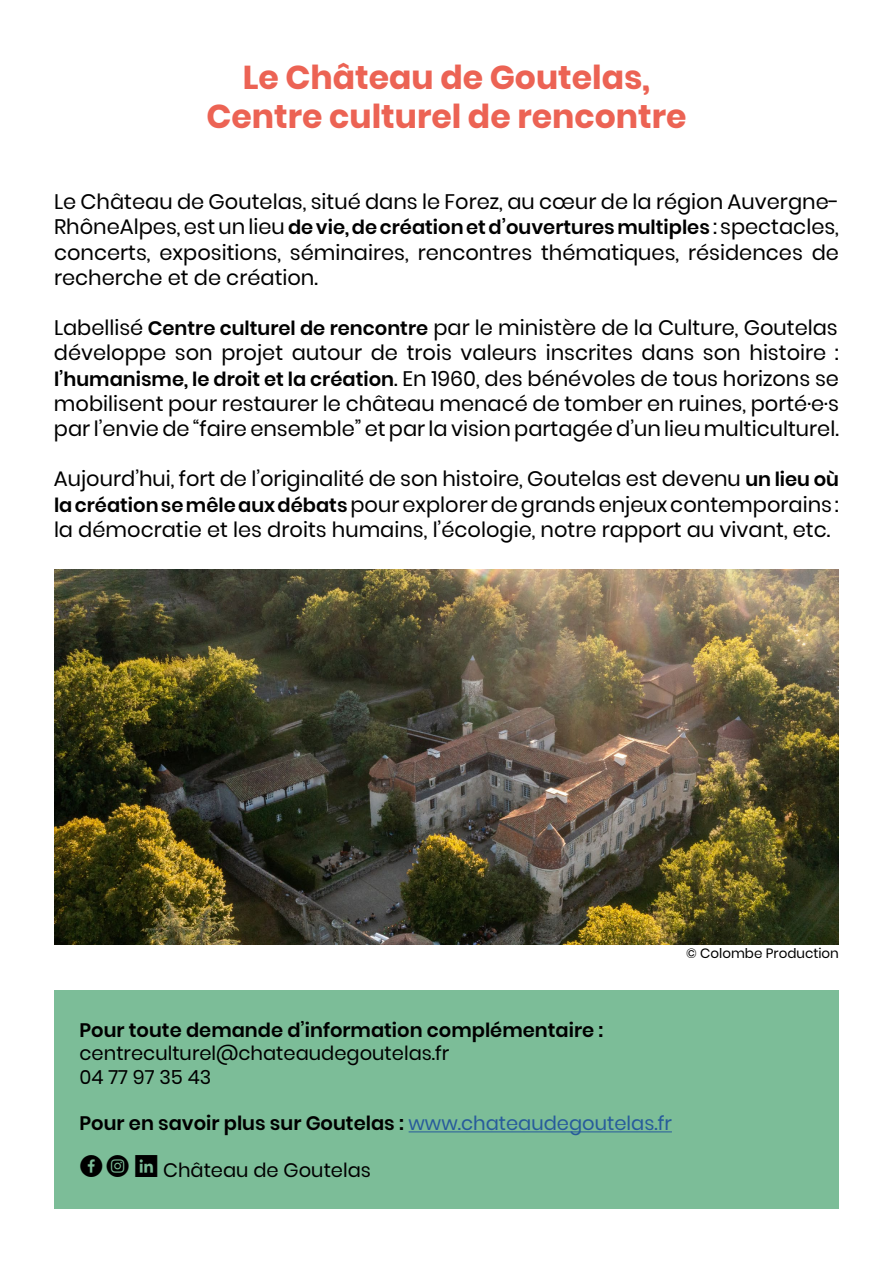
<style>
.page{position:relative;width:893px;height:1263px;background:#fff}
.page>*{position:absolute;margin:0;border:0;box-sizing:border-box;transform-origin:0 0}
.t1{font:700 33px/39.6px "Poppins";color:#ec6354;text-align:center}
.t2{font:21px/25.2px "Poppins";color:#000;text-align:justify}
.t3{font:600 19.5px "Poppins";color:#000}
.t4{font:19.5px/23.4px "Poppins";color:#000}
.t5{font:13.5px "Poppins";color:#000}
.s1{font-weight:400;font-size:21px}
.s2{font-weight:600;font-size:19.5px}
.s3{font-weight:400;color:#275b9b}
.s4{font-family:"Social Shapes"}
</style>
<div class="page">
<img style="left:54px;top:570px;width:785px;height:374px">
<div style="left:54px;top:991px;width:785px;height:218px;background:#7cbd98"></div>
<hr style="left:409px;top:1131px;width:263px;height:1px;background:#275b9b">
<h1 class="t1" style="left:207px;top:57px;width:481px">Le Château de Goutelas,<br>Centre culturel de rencontre</h1>
<p class="t2" style="left:54px;top:189px;width:787px">Le Château de Goutelas, situé dans le Forez, au cœur de la région Auvergne-</p>
<p class="t3" style="left:54px;top:216px;width:786px"><span class="s1">RhôneAlpes, est un lieu</span> de vie, de création et d’ouvertures multiples <span class="s1">: spectacles,</span></p>
<p class="t2" style="left:54px;top:240px;width:786px">concerts, expositions, séminaires, rencontres thématiques, résidences de recherche et de création.</p>
<p class="t2" style="left:54px;top:315px;width:786px">Labellisé <span class="s2">Centre culturel de rencontre</span> par le ministère de la Culture, Goutelas développe son projet autour de trois valeurs inscrites dans son histoire : <span class="s2">l’humanisme, le droit et la création</span>. En 1960, des bénévoles de tous horizons se mobilisent pour restaurer le château menacé de tomber en ruines, porté·e·s par l’envie de “faire ensemble” et par la vision partagée d’un lieu multiculturel.</p>
<p class="t2" style="left:54px;top:466px;width:786px">Aujourd’hui, fort de l’originalité de son histoire, Goutelas est devenu <span class="s2">un lieu où la création se mêle aux débats</span> pour explorer de grands enjeux contemporains : la démocratie et les droits humains, l’écologie, notre rapport au vivant, etc.</p>
<p class="t5" style="left:686px;top:946px;width:154px">© Colombe Production</p>
<p class="t3" style="left:80px;top:1019px;width:525px">Pour toute demande d’information complémentaire :</p>
<p class="t4" style="left:80px;top:1042px;width:371px">centreculturel@chateaudegoutelas.fr<br>04 77 97 35 43</p>
<p class="t3" style="left:80px;top:1112px;width:594px">Pour en savoir plus sur Goutelas : <span class="s3">www.chateaudegoutelas.fr</span></p>
<p class="t4" style="left:80px;top:1159px;width:293px"><span class="s4">G e i</span> Château de Goutelas</p>
</div>
